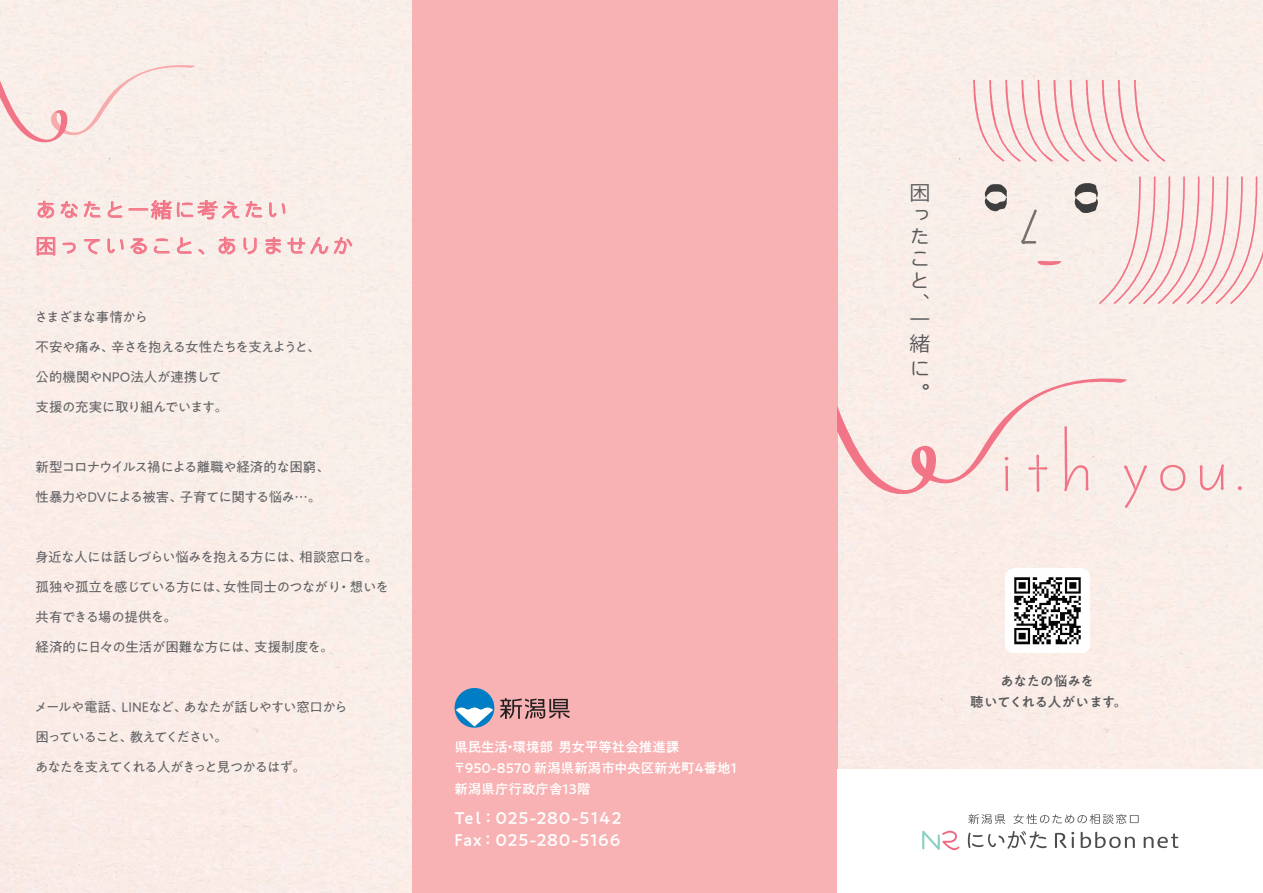
<style>
.page{position:relative;width:1263px;height:893px;background:#fff}
.page>*{position:absolute;margin:0;border:0;box-sizing:border-box;transform-origin:0 0}
.t1{font:500 19.95px/36px "Kikai Chokoku JIS";letter-spacing:.1em;color:#f27587;scale:1.05 1}
.t2{font:500 19.95px/21.9px "Kikai Chokoku JIS";color:#57585a;text-align:justify;scale:1.05 1}
.t3{font:19.95px "Koz Go Pr 6 N";color:#57585a;scale:1.05 1}
.t4{font:500 16.5px/22.5px "PA1 Gothic Std";letter-spacing:.04em;color:#fff}
.t5{font:13.5px "PA1 Gothic Std";letter-spacing:-.055em;color:#636366}
.t6{font:500 13.5px/21px "PA1 Gothic Std";color:#fff}
.t7{font:13.5px "PA1 Gothic Std";letter-spacing:-.085em;color:#636366}
.t8{font:13.5px "PA1 Gothic Std";letter-spacing:-.025em;color:#636366}
.t9{font:500 13.5px "PA1 Gothic Std";letter-spacing:-.015em;color:#57585a}
.t10{font:13.5px "PA1 Gothic Std";letter-spacing:-.075em;color:#636366}
.t11{font:13.5px "PA1 Gothic Std";letter-spacing:-.005em;color:#636366}
.t12{font:13.5px "PA1 Gothic Std";letter-spacing:-.03em;color:#636366}
.t13{font:13.5px "PA1 Gothic Std";letter-spacing:-.11em;color:#636366}
.t14{font:13.5px "PA1 Gothic Std";letter-spacing:-.115em;color:#636366}
.s1{font-family:"Koz Go Pr 6 N";font-weight:400}
</style>
<div class="page">
<div style="left:412px;top:0;width:426px;height:893px;background:#f8b2b3"></div>
<img style="left:1005px;top:568px;width:84px;height:84px">
<svg style="left:985px;top:184px;width:22px;height:27px"></svg>
<svg style="left:1075px;top:176px;width:188px;height:128px;background:#f4e0dd"></svg>
<svg style="left:1021px;top:209px;width:16px;height:35px"></svg>
<svg style="left:973px;top:80px;width:192px;height:82px;background:#f7e0dd"></svg>
<svg style="left:1037px;top:261px;width:25px;height:5px"></svg>
<svg style="left:1160px;top:465px;width:25px;height:26px"></svg>
<svg style="left:1199px;top:464px;width:25px;height:26px"></svg>
<svg style="left:1238px;top:486px;width:4px;height:4px"></svg>
<svg style="left:838px;top:375px;width:309px;height:133px;background:#f8e4e0"></svg>
<svg style="left:0;top:51px;width:197px;height:95px;background:#f7e8e3"></svg>
<div style="left:455px;top:688px;width:39px;height:40px;background:#007ec5;border-radius:50%"></div>
<svg style="left:456px;top:708px;width:37px;height:19px"></svg>
<svg style="left:500px;top:698px;width:69px;height:21px"></svg>
<svg style="left:968px;top:814px;width:37px;height:10px"></svg>
<svg style="left:1013px;top:814px;width:125px;height:10px"></svg>
<svg style="left:922px;top:831px;width:37px;height:19px"></svg>
<svg style="left:967px;top:831px;width:80px;height:18px"></svg>
<svg style="left:1055px;top:832px;width:19px;height:16px"></svg>
<svg style="left:1081px;top:832px;width:54px;height:16px"></svg>
<svg style="left:1144px;top:833px;width:34px;height:15px"></svg>
<svg style="left:38px;top:201px;width:16px;height:17px"></svg>
<svg style="left:61px;top:199px;width:17px;height:19px"></svg>
<svg style="left:84px;top:201px;width:16px;height:17px"></svg>
<svg style="left:108px;top:201px;width:14px;height:17px"></svg>
<svg style="left:129px;top:200px;width:110px;height:22px;background:#f6cfcf"></svg>
<svg style="left:246px;top:201px;width:16px;height:17px"></svg>
<svg style="left:269px;top:202px;width:16px;height:15px"></svg>
<svg style="left:37px;top:237px;width:18px;height:19px"></svg>
<svg style="left:63px;top:243px;width:13px;height:11px"></svg>
<svg style="left:84px;top:239px;width:16px;height:15px"></svg>
<svg style="left:108px;top:238px;width:16px;height:15px"></svg>
<svg style="left:130px;top:238px;width:17px;height:16px"></svg>
<svg style="left:154px;top:239px;width:16px;height:14px"></svg>
<svg style="left:177px;top:237px;width:15px;height:17px"></svg>
<svg style="left:198px;top:249px;width:6px;height:6px"></svg>
<svg style="left:219px;top:237px;width:16px;height:17px"></svg>
<svg style="left:244px;top:238px;width:13px;height:16px"></svg>
<svg style="left:265px;top:237px;width:16px;height:17px"></svg>
<svg style="left:287px;top:237px;width:41px;height:17px"></svg>
<svg style="left:334px;top:236px;width:18px;height:23px"></svg>
<h1 class="t1" style="left:35px;top:192px;width:304px">あなたと一<span class="s1">緒</span>に<span class="s1">考</span>えたい<br><span class="s1">困</span>っていること、ありませんか</h1>
<p class="t7" style="left:35px;top:309px;width:115px">さまざまな事情から</p>
<p class="t10" style="left:111px;top:339px;width:211px">辛さを抱える女性たちを支えようと、</p>
<p class="t5" style="left:35px;top:339px;width:80px">不安や痛み、</p>
<p class="t11" style="left:35px;top:369px;width:188px">公的機関やNPO法人が連携して</p>
<p class="t5" style="left:35px;top:399px;width:194px">支援の充実に取り組んでいます。</p>
<p class="t5" style="left:35px;top:459px;width:296px">新型コロナウイルス禍による離職や経済的な困窮、</p>
<p class="t5" style="left:180px;top:489px;width:143px">子育てに関する悩み...。</p>
<p class="t5" style="left:35px;top:489px;width:149px">性暴力やDVによる被害、</p>
<p class="t5" style="left:35px;top:549px;width:269px">身近な人には話しづらい悩みを抱える方には、</p>
<p class="t5" style="left:300px;top:549px;width:80px">相談窓口を。</p>
<p class="t5" style="left:35px;top:579px;width:195px">孤独や孤立を感じている方には、</p>
<p class="t12" style="left:35px;top:609px;width:143px">共有できる場の提供を。</p>
<p class="t5" style="left:337px;top:579px;width:53px">・想いを</p>
<p class="t8" style="left:223px;top:579px;width:120px">女性同士のつながり</p>
<p class="t8" style="left:35px;top:639px;width:223px">経済的に日々の生活が困難な方には、</p>
<p class="t5" style="left:254px;top:639px;width:81px">支援制度を。</p>
<p class="t5" style="left:184px;top:699px;width:166px">あなたが話しやすい窓口から</p>
<p class="t5" style="left:34px;top:699px;width:92px">メールや電話、</p>
<p class="t5" style="left:121px;top:699px;width:67px">LINEなど、</p>
<p class="t13" style="left:130px;top:729px;width:99px">教えてください。</p>
<p class="t14" style="left:35px;top:729px;width:99px">困っていること、</p>
<p class="t7" style="left:35px;top:759px;width:272px">あなたを支えてくれる人がきっと見つかるはず。</p>
<p class="t6" style="left:455px;top:738px;width:226px">県民生活環境部男女平等社会推進課</p>
<p class="t6" style="left:453px;top:738px;width:286px;text-indent:51px">・<br>〒950-8570 新潟県新潟市中央区新光町4番地1新潟県庁行政庁舎13階</p>
<p class="t4" style="left:455px;top:808px;width:168px">Tel：025-280-5142<br>Fax：025-280-5166</p>
<h1 class="t3" style="left:909px;top:182px;width:20px">困</h1>
<h1 class="t2" style="left:910px;top:204px;width:20px">ったこと、</h1>
<h1 class="t2" style="left:910px;top:308px;width:21px">一</h1>
<h1 class="t3" style="left:909px;top:333px;width:21px">緒</h1>
<h1 class="t2" style="left:910px;top:356px;width:20px;line-height:24.3px">に。</h1>
<p class="t9" style="left:1000px;top:673px;width:95px">あなたの悩みを</p>
<p class="t9" style="left:970px;top:694px;width:147px">聴いてくれる人がいます</p>
<p class="t9" style="left:1113px;top:694px;width:15px">。</p>
</div>
